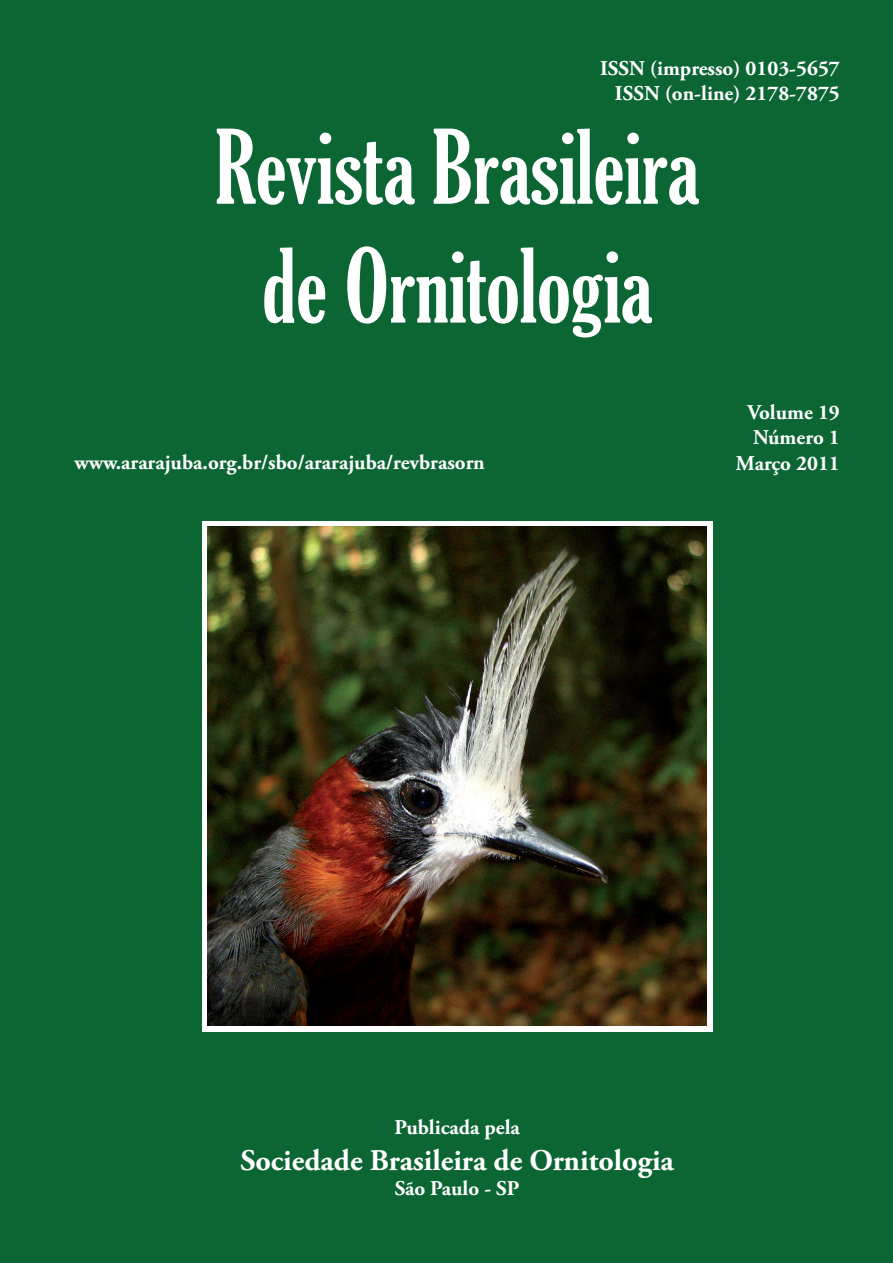
<style>
.page{position:relative;width:893px;height:1263px;background:#0c6634}
.page>*{position:absolute;margin:0;border:0;box-sizing:border-box;transform-origin:0 0}
.t1{font:extra-condensed 99px/118.8px "Gloucester";color:#fff;text-align:center}
.t2{font:700 30px "Adobe Garamond Pro";color:#fff}
.t3{font:700 21px/25.2px "Adobe Garamond Pro";color:#fff}
</style>
<div class="page">
<div style="left:202px;top:521px;width:510px;height:510px;background:#fff"></div>
<img style="left:207px;top:526px;width:500px;height:500px">
<p class="t3" style="left:600px;top:56px;width:241px;text-align:right">ISSN (impresso) 0103-5657<br>ISSN (on-line) 2178-7875</p>
<h1 class="t1" style="left:215px;top:108px;width:485px">Revista Brasileira de Ornitologia</h1>
<p class="t3" style="left:747px;top:400px;width:94px">Volume 19<br>Número 1</p>
<p class="t3" style="left:74px;top:450px;width:412px">www.ararajuba.org.br/sbo/ararajuba/revbrasorn</p>
<p class="t3" style="left:736px;top:451px;width:105px">Março 2011</p>
<p class="t3" style="left:394px;top:1115px;width:127px">Publicada pela</p>
<h2 class="t2" style="left:240px;top:1143px;width:435px">Sociedade Brasileira de Ornitologia</h2>
<p class="t3" style="left:395px;top:1176px;width:126px">São Paulo - SP</p>
</div>
